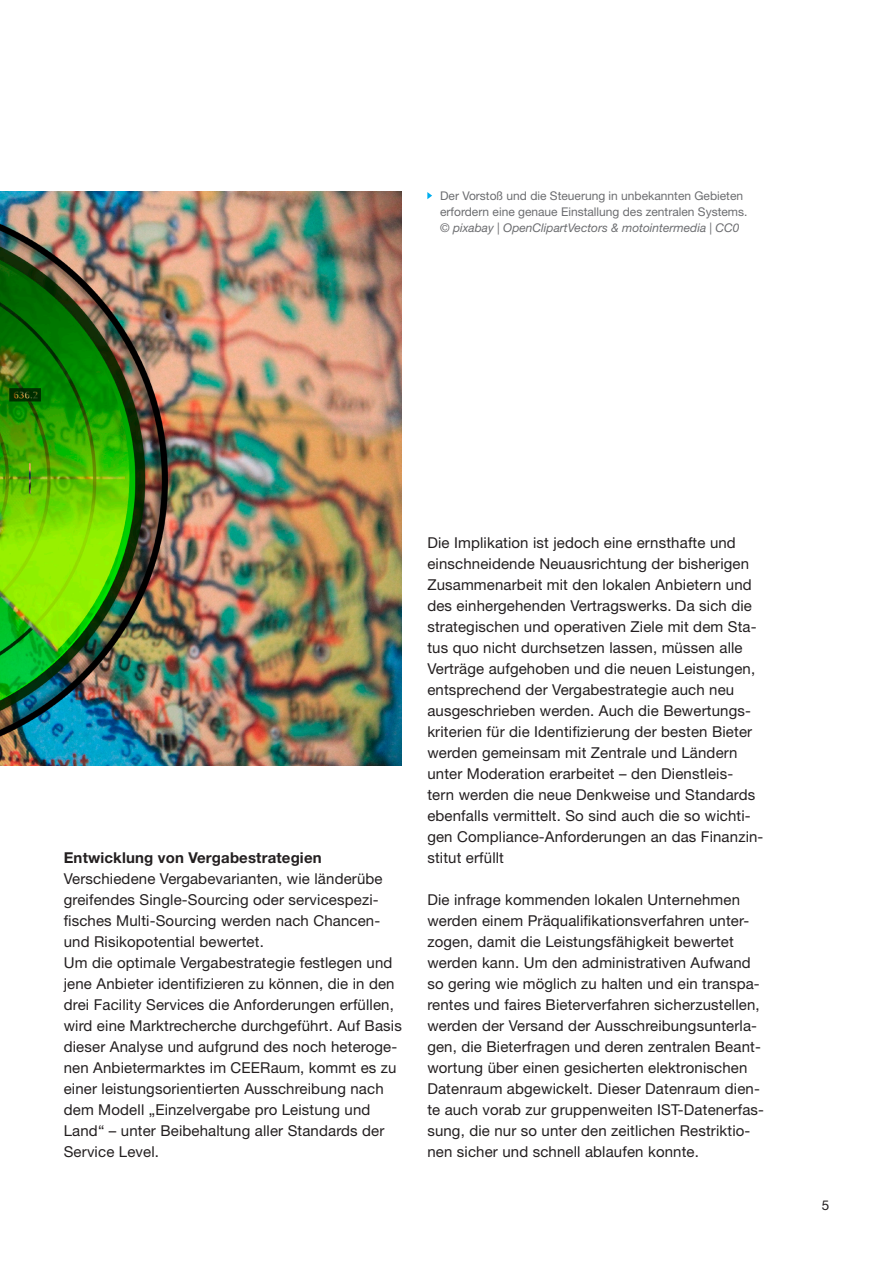
<style>
.page{position:relative;width:893px;height:1263px;background:#fff}
.page>*{position:absolute;margin:0;border:0;box-sizing:border-box;transform-origin:0 0}
.fließtext{font:15px/21px "Helvetica Neue LT Std";letter-spacing:.01em;color:#231f20}
.überschrift_im_text{font:15px/21px "Helvetica Neue LT Std";letter-spacing:.01em;color:#231f20}
.fließtext-2{font:700 15px "Helvetica Neue LT Std";letter-spacing:.01em;color:#231f20}
.t1{font:13.5px "Helvetica Neue LT Std";color:#231f20}
.bildunterschrift{font:12px/15.8px "Helvetica Neue LT Std";color:#6c6d70}
.bildunterschrift-2{font:italic 12px "Helvetica Neue LT Std";color:#6c6d70}
</style>
<div class="page">
<img style="left:0;top:192px;width:402px;height:573px">
<svg style="left:427px;top:192px;width:5px;height:7px"></svg>
<p class="bildunterschrift" style="left:440px;top:188px;width:309px">Der Vorstoß und die Steuerung in unbekannten Gebieten erfordern eine genaue Einstallung des zentralen Systems.</p>
<p class="bildunterschrift-2" style="left:440px;top:220px;width:301px">© pixabay | OpenClipartVectors &amp; motointermedia | CC0</p>
<p class="fließtext-2" style="left:64px;top:849px;width:259px">Entwicklung von Vergabestrategien</p>
<p class="fließtext" style="left:64px;top:868px;width:320px">Verschiedene Vergabevarianten, wie länderübe greifendes Single-Sourcing oder servicespezi&shy;fisches Multi-Sourcing werden nach Chancen&shy;und Risikopotential bewertet.</p>
<p class="fließtext" style="left:64px;top:952px;width:340px">Um die optimale Vergabestrategie festlegen und jene Anbieter identifizieren zu können, die in den drei Facility Services die Anforderungen erfüllen, wird eine Marktrecherche durchgeführt. Auf Basis dieser Analyse und aufgrund des noch heteroge&shy;nen Anbietermarktes im CEERaum, kommt es zu einer leistungsorientierten Ausschreibung nach dem Modell „Einzelvergabe pro Leistung und Land“ – unter Beibehaltung aller Standards der Service Level.</p>
<p class="fließtext" style="left:427px;top:532px;width:338px">Die Implikation ist jedoch eine ernsthafte und einschneidende Neuausrichtung der bisherigen Zusammenarbeit mit den lokalen Anbietern und des einhergehenden Vertragswerks. Da sich die strategischen und operativen Ziele mit dem Sta&shy;tus quo nicht durchsetzen lassen, müssen alle Verträge aufgehoben und die neuen Leistungen, entsprechend der Vergabestrategie auch neu ausgeschrieben werden. Auch die Bewertungs&shy;kriterien für die Identifizierung der besten Bieter werden gemeinsam mit Zentrale und Ländern unter Moderation erarbeitet – den Dienstleis&shy;tern werden die neue Denkweise und Standards ebenfalls vermittelt. So sind auch die so wichti&shy;gen Compliance-Anforderungen an das Finanzin&shy;stitut erfüllt</p>
<p class="überschrift_im_text" style="left:427px;top:889px;width:338px">Die infrage kommenden lokalen Unternehmen werden einem Präqualifikationsverfahren unter&shy;zogen, damit die Leistungsfähigkeit bewertet werden kann. Um den administrativen Aufwand so gering wie möglich zu halten und ein transpa&shy;rentes und faires Bieterverfahren sicherzustellen, werden der Versand der Ausschreibungsunterla&shy;gen, die Bieterfragen und deren zentralen Beant&shy;wortung über einen gesicherten elektronischen Datenraum abgewickelt. Dieser Datenraum dien&shy;te auch vorab zur gruppenweiten IST-Datenerfas&shy;sung, die nur so unter den zeitlichen Restriktio&shy;nen sicher und schnell ablaufen konnte.</p>
<p class="t1" style="left:822px;top:1197px;width:9px">5</p>
</div>
